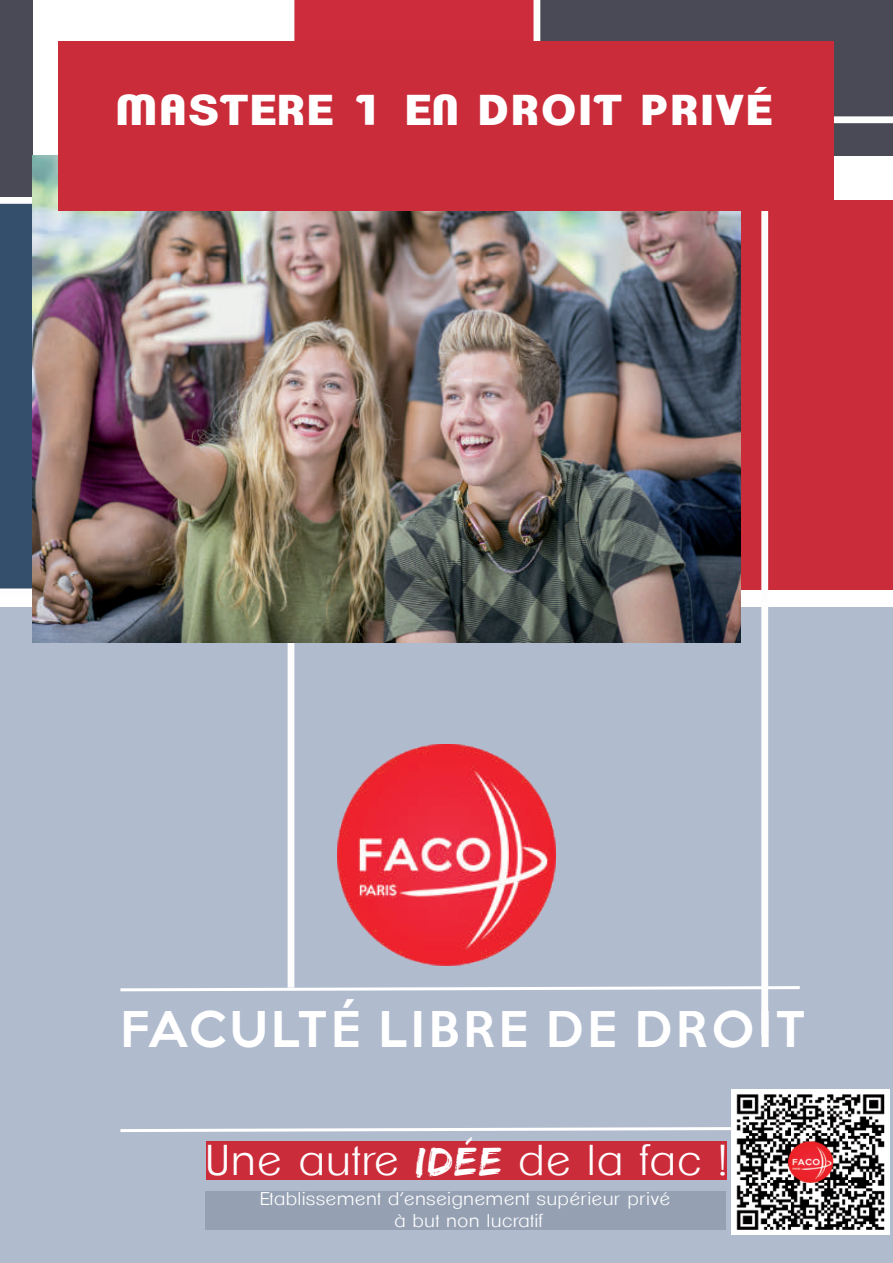
<style>
.page{position:relative;width:893px;height:1263px;background:#fff}
.page>*{position:absolute;margin:0;border:0;box-sizing:border-box;transform-origin:0 0}
.t1{font:500 45px "Keep Calm";letter-spacing:.09em;color:#fff}
.t2{font:300 42px "Clemente P Dae";letter-spacing:.045em;color:#fff;scale:1.06 1}
.t3{font:800 42px "Clemente P Dao";letter-spacing:.045em;color:#fff;scale:1.06 1}
.t4{font:300 18px/21.6px "Clemente P Dae";letter-spacing:.045em;color:#fff;text-align:center;scale:1.06 1}
.s1{font-family:"Edo SZ";font-weight:400}
</style>
<div class="page">
<div style="left:291px;top:0;width:247px;height:158px;background:#cd2c3c"></div>
<div style="left:538px;top:0;width:355px;height:156px;background:#494a56"></div>
<div style="left:0;top:201px;width:32px;height:388px;background:#344f6c"></div>
<div style="left:536px;top:116px;width:357px;height:7px;background:#fefdfd"></div>
<div style="left:533px;top:0;width:7px;height:162px;background:#fefdfd"></div>
<div style="left:0;top:607px;width:893px;height:656px;background:#b1bbce"></div>
<div style="left:206px;top:1141px;width:520px;height:38px;background:#cb2c3a"></div>
<svg style="left:120px;top:1127px;width:611px;height:5px"></svg>
<svg style="left:120px;top:984px;width:680px;height:9px"></svg>
<div style="left:737px;top:200px;width:156px;height:389px;background:#cb2c3a"></div>
<div style="left:761px;top:169px;width:7px;height:866px;background:#fefdfd"></div>
<div style="left:0;top:0;width:32px;height:200px;background:#494a56"></div>
<div style="left:288px;top:0;width:6px;height:988px;background:#fefdfd"></div>
<div style="left:0;top:197px;width:291px;height:7px;background:#fefdfd"></div>
<div style="left:0;top:588px;width:352px;height:7px;background:#fefdfd"></div>
<img style="left:337px;top:745px;width:219px;height:220px">
<div style="left:205px;top:1191px;width:520px;height:38px;background:#95a1b3"></div>
<img style="left:32px;top:156px;width:709px;height:487px">
<div style="left:58px;top:41px;width:775px;height:170px;background:#cb2c3a"></div>
<img style="left:731px;top:1089px;width:158px;height:145px">
<h2 class="t3" style="left:115px;top:85px;width:625px">MASTERE 1 EN DROIT PRIVÉ</h2>
<h1 class="t1" style="left:120px;top:990px;width:686px">FACULTÉ LIBRE DE DROIT</h1>
<h2 class="t2" style="left:206px;top:1136px;width:493px">Une autre <span class="s1">idée</span> de la fac !</h2>
<p class="t4" style="left:260px;top:1188px;width:388px">Etablissement d’enseignement supérieur privé à but non lucratif</p>
</div>
